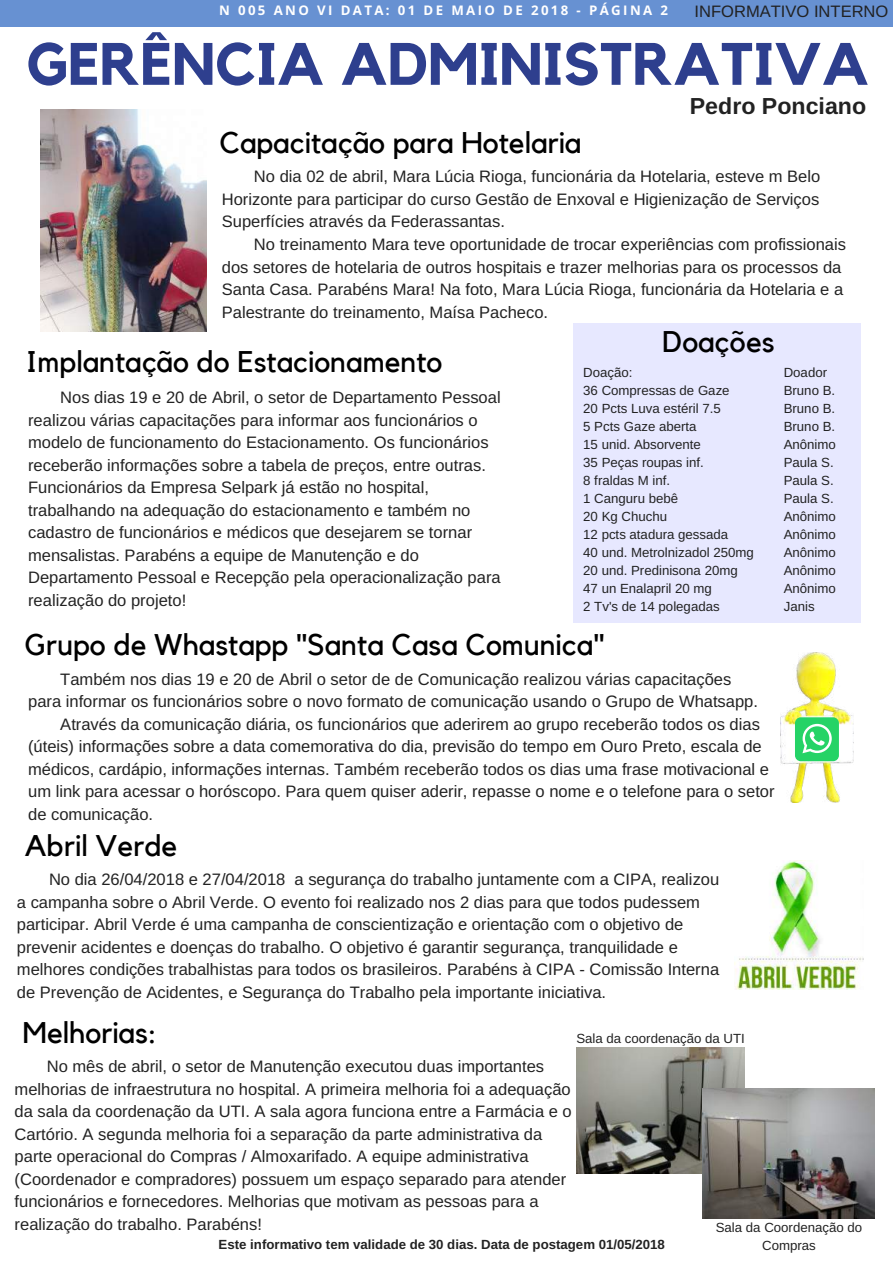
<style>
.page{position:relative;width:893px;height:1263px;background:#fff}
.page>*{position:absolute;margin:0;border:0;box-sizing:border-box;transform-origin:0 0}
.t1{font:700 59.1px "Kollektif";color:#2e3f8e}
.t2{font:29.85px "Kollektif";color:#000}
.t3{font:700 23.25px "Arimo";color:#222}
.t4{font:16.5px/22.5px "Arimo";color:#222}
.t5{font:13.2px/18px "Arimo";color:#222}
.t6{font:700 13.2px "Arimo";color:#222}
.t7{font:700 13.2px "Open Sans";letter-spacing:.18em;color:#fff}
</style>
<div class="page">
<div style="left:0;top:0;width:893px;height:27px;background:#6791d2"></div>
<img style="left:780px;top:652px;width:73px;height:151px">
<div style="left:795px;top:717px;width:44px;height:44px;background:#25d366;border-radius:6px"></div>
<svg style="left:802px;top:724px;width:30px;height:29px"></svg>
<img style="left:41px;top:109px;width:165px;height:222px">
<img style="left:734px;top:860px;width:130px;height:130px">
<div style="left:573px;top:323px;width:287px;height:300px;background:#e7e8ff"></div>
<img style="left:576px;top:1047px;width:168px;height:126px">
<img style="left:703px;top:1089px;width:172px;height:129px">
<p class="t7" style="left:219px;top:1px;width:450px">N 005 ANO VI DATA: 01 DE MAIO DE 2018 - PÁGINA 2</p>
<h1 class="t1" style="left:27px;top:37px;width:844px">GERÊNCIA ADMINISTRATIVA</h1>
<h3 class="t3" style="left:690px;top:93px;width:178px">Pedro Ponciano</h3>
<p class="t4" style="left:695px;top:0;width:195px">INFORMATIVO INTERNO</p>
<h2 class="t2" style="left:220px;top:129px;width:363px">Capacitação para Hotelaria</h2>
<p class="t4" style="left:222px;top:165px;width:600px;text-align:justify;text-indent:32px">No dia 02 de abril, Mara Lúcia Rioga, funcionária da Hotelaria, esteve m Belo Horizonte para participar do curso Gestão de Enxoval e Higienização de Serviços Superfícies através da Federassantas.</p>
<p class="t4" style="left:222px;top:233px;width:626px;text-indent:32px">No treinamento Mara teve oportunidade de trocar experiências com profissionais dos setores de hotelaria de outros hospitais e trazer melhorias para os processos da Santa Casa. Parabéns Mara! Na foto, Mara Lúcia Rioga, funcionária da Hotelaria e a Palestrante do treinamento, Maísa Pacheco.</p>
<h2 class="t2" style="left:26px;top:347px;width:418px">Implantação do Estacionamento</h2>
<p class="t4" style="left:28px;top:386px;width:474px;text-indent:32px">Nos dias 19 e 20 de Abril, o setor de Departamento Pessoal realizou várias capacitações para informar aos funcionários o modelo de funcionamento do Estacionamento. Os funcionários receberão informações sobre a tabela de preços, entre outras.<br>Funcionários da Empresa Selpark já estão no hospital, trabalhando na adequação do estacionamento e também no cadastro de funcionários e médicos que desejarem se tornar mensalistas. Parabéns a equipe de Manutenção e do Departamento Pessoal e Recepção pela operacionalização para realização do projeto!</p>
<h2 class="t2" style="left:662px;top:328px;width:114px">Doações</h2>
<p class="t5" style="left:583px;top:364px;width:172px">Doação:<br>36 Compressas de Gaze<br>20 Pcts Luva estéril 7.5<br>5 Pcts Gaze aberta<br>15 unid. Absorvente<br>35 Peças roupas inf.<br>8 fraldas M inf.<br>1 Canguru bebê<br>20 Kg Chuchu<br>12 pcts atadura gessada<br>40 und. Metrolnizadol 250mg<br>20 und. Predinisona 20mg<br>47 un Enalapril 20 mg<br>2 Tv's de 14 polegadas</p>
<p class="t5" style="left:784px;top:364px;width:54px">Doador<br>Bruno B.<br>Bruno B.<br>Bruno B.<br>Anônimo<br>Paula S.<br>Paula S.<br>Paula S.<br>Anônimo<br>Anônimo<br>Anônimo<br>Anônimo<br>Anônimo<br>Janis</p>
<h2 class="t2" style="left:25px;top:631px;width:581px">Grupo de Whastapp "Santa Casa Comunica"</h2>
<p class="t4" style="left:60px;top:668px;width:673px">Também nos dias 19 e 20 de Abril o setor de de Comunicação realizou várias capacitações</p>
<p class="t4" style="left:28px;top:690px;width:731px">para informar os funcionários sobre o novo formato de comunicação usando o Grupo de Whatsapp.</p>
<p class="t4" style="left:60px;top:713px;width:701px">Através da comunicação diária, os funcionários que aderirem ao grupo receberão todos os dias</p>
<p class="t4" style="left:28px;top:735px;width:735px">(úteis) informações sobre a data comemorativa do dia, previsão do tempo em Ouro Preto, escala de</p>
<p class="t4" style="left:28px;top:758px;width:742px">médicos, cardápio, informações internas. Também receberão todos os dias uma frase motivacional e</p>
<p class="t4" style="left:28px;top:780px;width:748px">um link para acessar o horóscopo. Para quem quiser aderir, repasse o nome e o telefone para o setor</p>
<p class="t4" style="left:28px;top:803px;width:127px">de comunicação.</p>
<h2 class="t2" style="left:25px;top:832px;width:154px">Abril Verde</h2>
<p class="t4" style="left:17px;top:868px;width:704px;text-indent:32px">No dia 26/04/2018 e 27/04/2018 a segurança do trabalho juntamente com a CIPA, realizou a campanha sobre o Abril Verde. O evento foi realizado nos 2 dias para que todos pudessem participar. Abril Verde é uma campanha de conscientização e orientação com o objetivo de prevenir acidentes e doenças do trabalho. O objetivo é garantir segurança, tranquilidade e melhores condições trabalhistas para todos os brasileiros. Parabéns à CIPA - Comissão Interna de Prevenção de Acidentes, e Segurança do Trabalho pela importante iniciativa.</p>
<h2 class="t2" style="left:23px;top:1018px;width:136px">Melhorias:</h2>
<p class="t4" style="left:15px;top:1055px;width:559px;text-indent:32px">No mês de abril, o setor de Manutenção executou duas importantes melhorias de infraestrutura no hospital. A primeira melhoria foi a adequação da sala da coordenação da UTI. A sala agora funciona entre a Farmácia e o Cartório. A segunda melhoria foi a separação da parte administrativa da parte operacional do Compras / Almoxarifado. A equipe administrativa (Coordenador e compradores) possuem um espaço separado para atender funcionários e fornecedores. Melhorias que motivam as pessoas para a realização do trabalho. Parabéns!</p>
<p class="t5" style="left:576px;top:1029px;width:170px">Sala da coordenação da UTI</p>
<p class="t5" style="left:716px;top:1218px;width:148px;text-align:center">Sala da Coordenação do<br>Compras</p>
<p class="t6" style="left:219px;top:1237px;width:448px">Este informativo tem validade de 30 dias. Data de postagem 01/05/2018</p>
</div>
